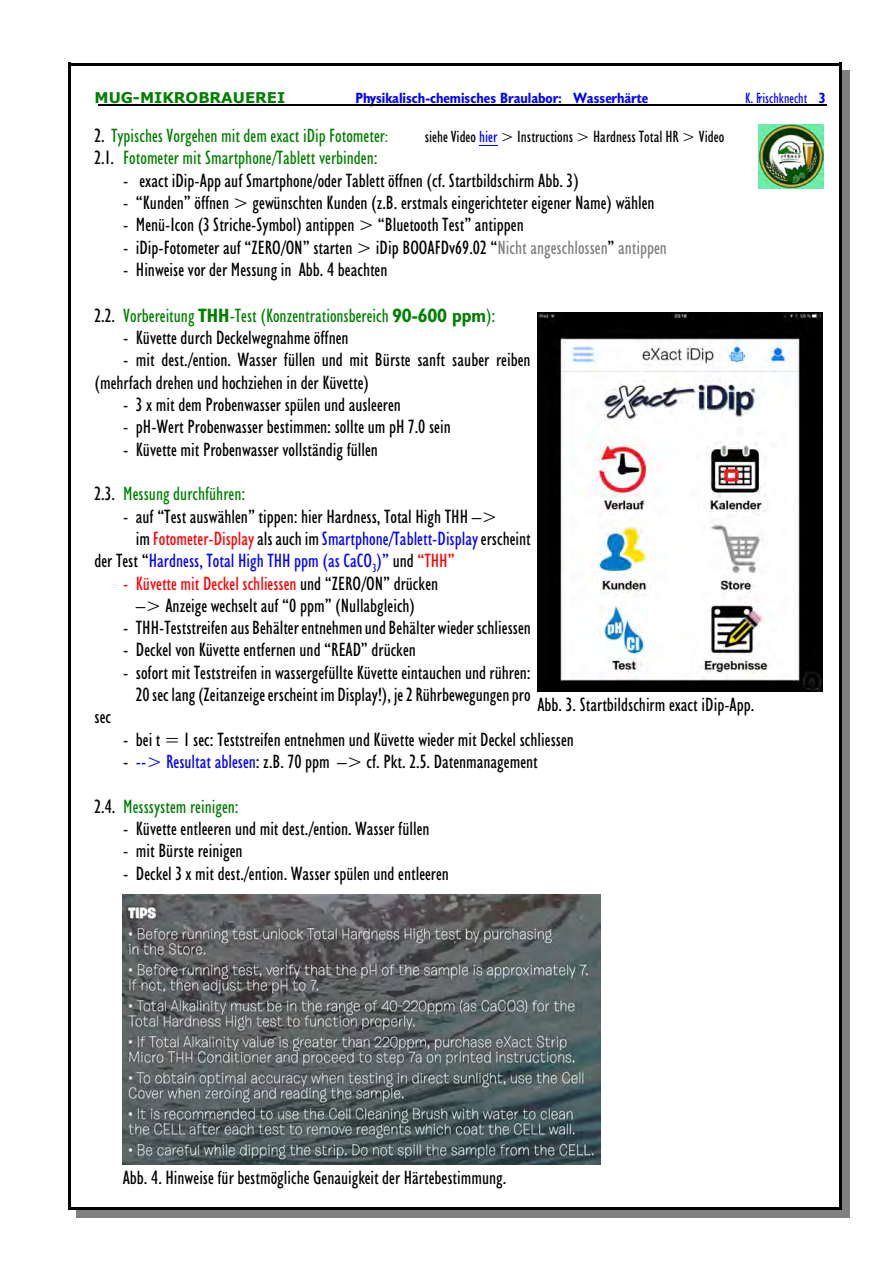
<style>
.page{position:relative;width:893px;height:1263px;background:#fff}
.page>*{position:absolute;margin:0;border:0;box-sizing:border-box;transform-origin:0 0}
.t1{font:condensed 19.5px/22.4px "Humanist 521 BT";color:#000}
.t2{font:condensed 19.5px "Humanist 521 BT";color:#008000}
.t3{font:condensed 19.5px "Humanist 521 BT";color:#00f}
.t4{font:condensed 16.5px "Humanist 521 BT";color:#000}
.t5{font:700 condensed 15px "Humanist 521 BT";color:#00f}
.t6{font:700 15px "Verdana";color:#008000}
.t7{font:condensed 15px "Humanist 521 BT";color:#00f}
.s1{font-weight:700}
.s2{color:#000}
.s3{font-size:16.5px}
.s4{color:#00f}
.s5{color:#808080}
.s6{color:#f00}
</style>
<div class="page">
<hr style="left:68px;top:63px;width:3px;height:1147px;background:#000">
<hr style="left:839px;top:63px;width:3px;height:1147px;background:#000">
<hr style="left:68px;top:63px;width:773px;height:3px;background:#000">
<hr style="left:68px;top:1207px;width:773px;height:3px;background:#000">
<div style="left:842px;top:71px;width:7px;height:1147px;background:#808080"></div>
<div style="left:76px;top:1210px;width:773px;height:8px;background:#808080"></div>
<hr style="left:98px;top:105px;width:728px;height:1px;background:#000">
<img style="left:537px;top:312px;width:286px;height:379px">
<img style="left:123px;top:895px;width:478px;height:269px">
<svg style="left:479px;top:145px;width:18px;height:1px"></svg>
<img style="left:759px;top:124px;width:65px;height:64px">
<p class="t6" style="left:94px;top:91px;width:192px">MUG-MIKROBRAUEREI</p>
<p class="t5" style="left:355px;top:91px;width:294px">Physikalisch-chemisches Braulabor: Wasserhärte</p>
<p class="t7" style="left:745px;top:91px;width:82px">K. Frischknecht <span class="s1">3</span></p>
<p class="t2" style="left:94px;top:127px;width:295px"><span class="s2">2.</span> Typisches Vorgehen mit dem exact iDip Fotometer<span class="s3">:</span></p>
<p class="t4" style="left:425px;top:130px;width:301px">siehe Video <span class="s4">hier</span> &gt; Instructions &gt; Hardness Total HR &gt; Video</p>
<p class="t2" style="left:94px;top:150px;width:285px"><span class="s2">2.1.</span> Fotometer mit Smartphone/Tablett verbinden:</p>
<p class="t1" style="left:123px;top:171px;width:457px">- exact iDip-App auf Smartphone/oder Tablett öffnen (cf. Startbildschirm Abb. 3)</p>
<p class="t1" style="left:123px;top:193px;width:533px">- “Kunden” öffnen &gt; gewünschten Kunden (z.B. erstmals eingerichteter eigener Name) wählen</p>
<p class="t1" style="left:123px;top:215px;width:402px">- Menü-Icon (3 Striche-Symbol) antippen &gt; “Bluetooth Test” antippen</p>
<p class="t1" style="left:123px;top:237px;width:545px">- iDip-Fotometer auf “ZERO/ON” starten &gt; iDip BOOAFDv69.02 “<span class="s5">Nicht angeschlossen</span>” <span class="s5">antippen</span></p>
<p class="t1" style="left:123px;top:260px;width:266px">- Hinweise vor der Messung in Abb. 4 beachten</p>
<p class="t2" style="left:94px;top:307px;width:402px"><span class="s2">2.2.</span> Vorbereitung <span class="s1">THH</span>-Test (Konzentrationsbereich <span class="s1">90-600 ppm</span>):</p>
<p class="t1" style="left:123px;top:328px;width:227px">- Küvette durch Deckelwegnahme öffnen</p>
<p class="t1" style="left:94px;top:350px;width:438px;text-indent:29px">- mit dest./ention. Wasser füllen und mit Bürste sanft sauber reiben (mehrfach drehen und hochziehen in der Küvette)</p>
<p class="t1" style="left:123px;top:395px;width:279px">- 3 x mit dem Probenwasser spülen und ausleeren</p>
<p class="t1" style="left:123px;top:417px;width:329px">- pH-Wert Probenwasser bestimmen: sollte um pH 7.0 sein</p>
<p class="t1" style="left:123px;top:439px;width:256px">- Küvette mit Probenwasser vollständig füllen</p>
<p class="t2" style="left:94px;top:485px;width:152px"><span class="s2">2.3.</span> Messung durchführen:</p>
<p class="t1" style="left:123px;top:506px;width:376px">- auf “Test auswählen” tippen: hier Hardness, Total High THH –&gt;</p>
<p class="t3" style="left:136px;top:530px;width:396px"><span class="s2">im</span> <span class="s6">Fotometer-Display</span> <span class="s2">als auch im</span> Smartphone/Tablett-Display <span class="s2">erscheint</span></p>
<p class="t3" style="left:94px;top:552px;width:362px"><span class="s2">der Test “</span>Hardness, Total High THH ppm (as CaCO<sub>3</sub>)” <span class="s2">und</span> <span class="s6">“THH”</span></p>
<p class="t1" style="left:123px;top:573px;width:316px;text-align:center"><span class="s6">- Küvette mit Deckel schliessen</span> und “ZERO/ON” drücken –&gt; Anzeige wechselt auf “0 ppm” (Nullabgleich)</p>
<p class="t1" style="left:123px;top:618px;width:409px">- THH-Teststreifen aus Behälter entnehmen und Behälter wieder schliessen</p>
<p class="t1" style="left:123px;top:640px;width:294px">- Deckel von Küvette entfernen und “READ” drücken</p>
<p class="t1" style="left:123px;top:662px;width:409px;text-align:right">- sofort mit Teststreifen in wassergefüllte Küvette eintauchen und rühren:<br>20 sec lang (Zeitanzeige erscheint im Display!), je 2 Rührbewegungen pro</p>
<p class="t1" style="left:94px;top:707px;width:18px">sec</p>
<p class="t1" style="left:123px;top:729px;width:452px">- bei t = 1 sec: Teststreifen entnehmen und Küvette wieder mit Deckel schliessen</p>
<p class="t1" style="left:123px;top:752px;width:416px">- <span class="s4">--&gt; Resultat ablesen</span>: z.B. 70 ppm –&gt; cf. Pkt. 2.5. Datenmanagement</p>
<p class="t2" style="left:94px;top:798px;width:146px"><span class="s2">2.4.</span> Messsystem reinigen:</p>
<p class="t1" style="left:123px;top:819px;width:308px">- Küvette entleeren und mit dest./ention. Wasser füllen</p>
<p class="t1" style="left:123px;top:841px;width:121px">- mit Bürste reinigen</p>
<p class="t1" style="left:123px;top:863px;width:327px">- Deckel 3 x mit dest./ention. Wasser spülen und entleeren</p>
<p class="t1" style="left:537px;top:695px;width:218px">Abb. 3. Startbildschirm exact iDip-App.</p>
<p class="t1" style="left:123px;top:1168px;width:385px">Abb. 4. Hinweise für bestmögliche Genauigkeit der Härtebestimmung.</p>
</div>
